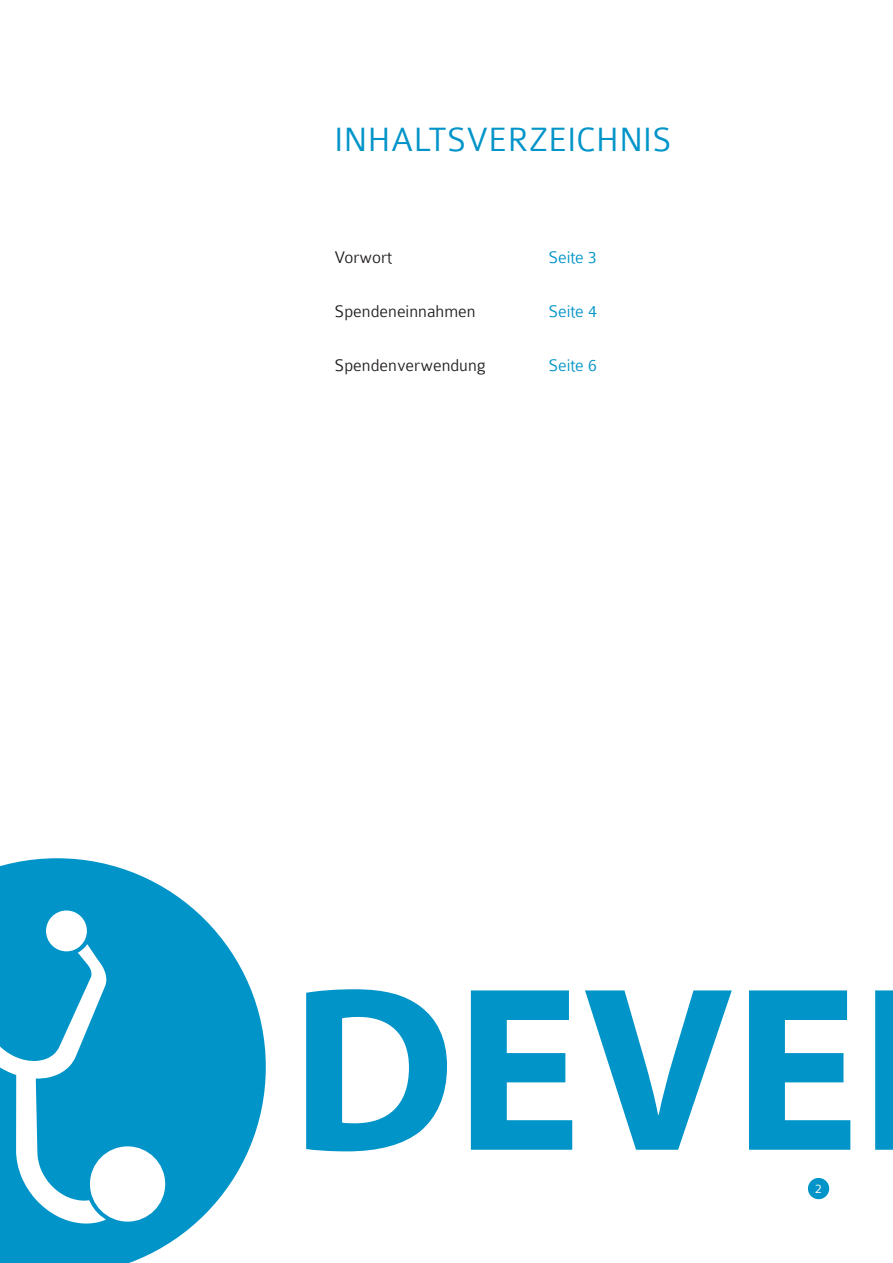
<style>
.page{position:relative;width:893px;height:1263px;background:#fff}
.page>*{position:absolute;margin:0;border:0;box-sizing:border-box;transform-origin:0 0}
.t1{font:300 36px "Colaborate";color:#0094c8}
.t2{font:300 18px "Colaborate";color:#231f20}
.t3{font:300 18px "Colaborate";color:#0094c8}
.t4{font:300 13.5px "Colaborate";color:#fff}
</style>
<div class="page">
<div style="left:808px;top:1178px;width:21px;height:21px;background:#0094c8;border-radius:50%"></div>
<svg style="left:306px;top:989px;width:141px;height:162px"></svg>
<svg style="left:471px;top:990px;width:101px;height:160px"></svg>
<svg style="left:585px;top:990px;width:147px;height:160px"></svg>
<svg style="left:749px;top:990px;width:101px;height:160px"></svg>
<div style="left:875px;top:990px;width:18px;height:160px;background:#0094c8"></div>
<svg style="left:0;top:858px;width:266px;height:405px;fill:#0094c8"></svg>
<h1 class="t1" style="left:334px;top:121px;width:339px">INHALTSVERZEICHNIS</h1>
<p class="t2" style="left:334px;top:248px;width:59px">Vorwort</p>
<p class="t3" style="left:548px;top:248px;width:50px">Seite 3</p>
<p class="t2" style="left:334px;top:302px;width:143px">Spendeneinnahmen</p>
<p class="t3" style="left:548px;top:302px;width:50px">Seite 4</p>
<p class="t2" style="left:334px;top:356px;width:153px">Spendenverwendung</p>
<p class="t3" style="left:548px;top:356px;width:50px">Seite 6</p>
<p class="t4" style="left:815px;top:1182px;width:8px">2</p>
</div>
